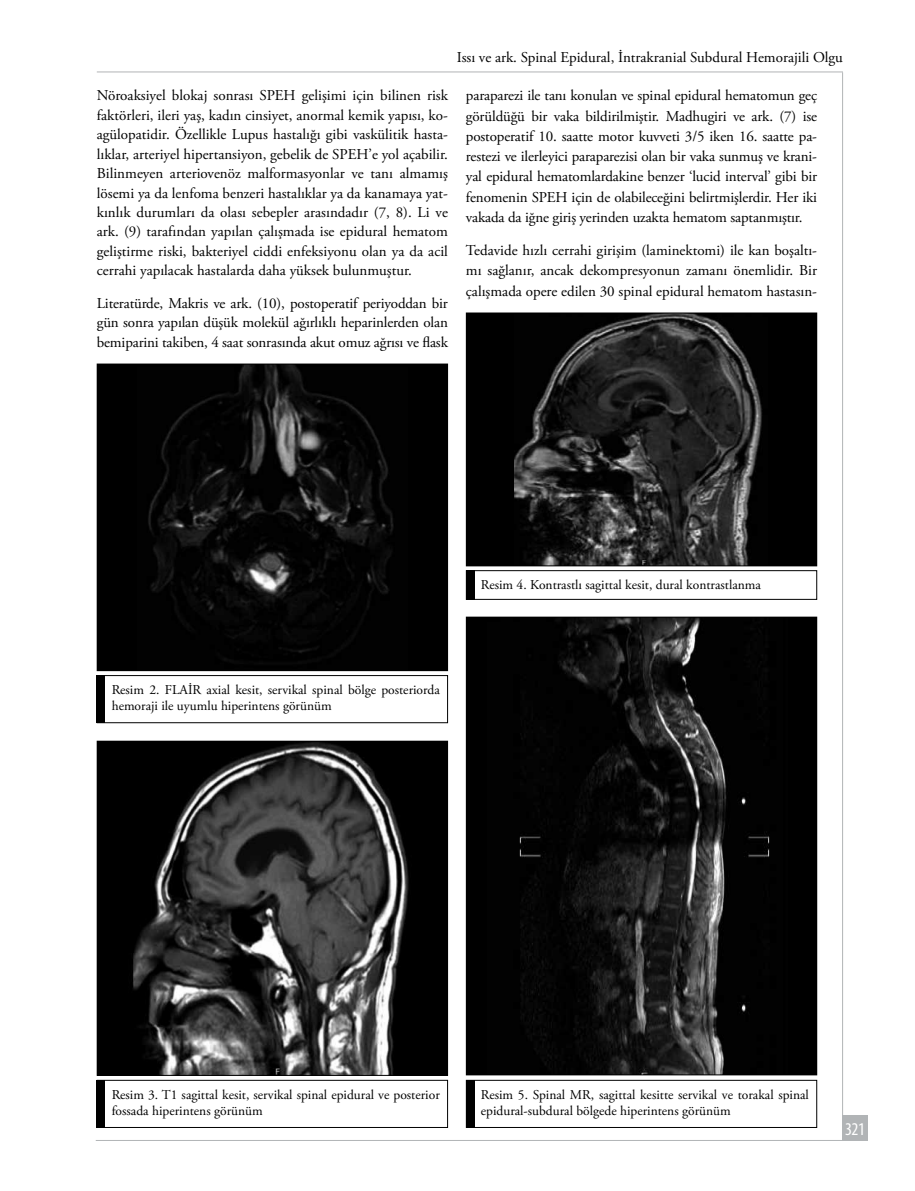
<style>
.page{position:relative;width:915px;height:1191px;background:#fff}
.page>*{position:absolute;margin:0;border:0;box-sizing:border-box;transform-origin:0 0}
.t1{font:condensed 18px "Myriad Pro";color:#fff}
.t2{font:15px/19.5px "Adobe Garamond Pro";color:#000;text-align:justify}
.t3{font:13.5px/16.2px "Adobe Garamond Pro";color:#000}
</style>
<div class="page">
<div style="left:97px;top:741px;width:350px;height:334px;background:#000"></div>
<img style="left:133px;top:743px;width:276px;height:330px">
<div style="left:97px;top:741px;width:351px;height:334px;border:1px solid #000"></div>
<div style="left:97px;top:1080px;width:351px;height:47px;border:1px solid #000"></div>
<div style="left:97px;top:1080px;width:8px;height:47px;background:#000"></div>
<div style="left:466px;top:617px;width:350px;height:457px;background:#000"></div>
<img style="left:519px;top:619px;width:251px;height:454px">
<div style="left:466px;top:617px;width:350px;height:458px;border:1px solid #000"></div>
<div style="left:466px;top:1080px;width:350px;height:47px;border:1px solid #000"></div>
<div style="left:466px;top:1080px;width:8px;height:47px;background:#000"></div>
<div style="left:97px;top:364px;width:350px;height:306px;background:#000"></div>
<img style="left:148px;top:366px;width:246px;height:298px">
<div style="left:97px;top:364px;width:351px;height:307px;border:1px solid #000"></div>
<div style="left:97px;top:675px;width:351px;height:48px;border:1px solid #000"></div>
<div style="left:97px;top:675px;width:8px;height:48px;background:#000"></div>
<div style="left:466px;top:313px;width:350px;height:253px;background:#000"></div>
<img style="left:514px;top:315px;width:248px;height:249px">
<div style="left:466px;top:313px;width:350px;height:253px;border:1px solid #000"></div>
<div style="left:466px;top:570px;width:350px;height:30px;border:1px solid #000"></div>
<div style="left:466px;top:570px;width:8px;height:29px;background:#000"></div>
<hr style="left:97px;top:72px;width:745px;height:1px;background:#b1b4b6">
<hr style="left:96px;top:1140px;width:745px;height:1px;background:#b1b4b6">
<hr style="left:841px;top:72px;width:1px;height:1068px;background:#b1b4b6">
<div style="left:841px;top:1114px;width:26px;height:26px;background:#b1b4b6"></div>
<p class="t2" style="left:456px;top:48px;width:387px">Issı ve ark. Spinal Epidural, İntrakranial Subdural Hemorajili Olgu</p>
<p class="t2" style="left:97px;top:86px;width:352px">Nöroaksiyel blokaj sonrası SPEH gelişimi için bilinen risk faktörleri, ileri yaş, kadın cinsiyet, anormal kemik yapısı, ko&shy;agülopatidir. Özellikle Lupus hastalığı gibi vaskülitik hasta&shy;lıklar, arteriyel hipertansiyon, gebelik de SPEH’e yol açabilir.<br>Bilinmeyen arteriovenöz malformasyonlar ve tanı almamış lösemi ya da lenfoma benzeri hastalıklar ya da kanamaya yat&shy;kınlık durumları da olası sebepler arasındadır (7, 8). Li ve ark. (9) tarafından yapılan çalışmada ise epidural hematom geliştirme riski, bakteriyel ciddi enfeksiyonu olan ya da acil cerrahi yapılacak hastalarda daha yüksek bulunmuştur.</p>
<p class="t2" style="left:97px;top:294px;width:352px">Literatürde, Makris ve ark. (10), postoperatif periyoddan bir gün sonra yapılan düşük molekül ağırlıklı heparinlerden olan bemiparini takiben, 4 saat sonrasında akut omuz ağrısı ve flask</p>
<p class="t2" style="left:466px;top:86px;width:352px;line-height:20.2px">paraparezi ile tanı konulan ve spinal epidural hematomun geç görüldüğü bir vaka bildirilmiştir. Madhugiri ve ark. (7) ise postoperatif 10. saatte motor kuvveti 3/5 iken 16. saatte pa&shy;restezi ve ilerleyici paraparezisi olan bir vaka sunmuş ve krani&shy;yal epidural hematomlardakine benzer ‘lucid interval’ gibi bir fenomenin SPEH için de olabileceğini belirtmişlerdir. Her iki vakada da iğne giriş yerinden uzakta hematom saptanmıştır.</p>
<p class="t2" style="left:466px;top:241px;width:352px;line-height:20.2px">Tedavide hızlı cerrahi girişim (laminektomi) ile kan boşaltı&shy;mı sağlanır, ancak dekompresyonun zamanı önemlidir. Bir çalışmada opere edilen 30 spinal epidural hematom hastasın-</p>
<p class="t3" style="left:112px;top:682px;width:329px">Resim 2. FLAİR axial kesit, servikal spinal bölge posteriorda hemoraji ile uyumlu hiperintens görünüm</p>
<p class="t3" style="left:480px;top:577px;width:281px">Resim 4. Kontrastlı sagittal kesit, dural kontrastlanma</p>
<p class="t3" style="left:112px;top:1086px;width:329px">Resim 3. T1 sagittal kesit, servikal spinal epidural ve posterior fossada hiperintens görünüm</p>
<p class="t3" style="left:480px;top:1086px;width:329px">Resim 5. Spinal MR, sagittal kesitte servikal ve torakal spinal epidural-subdural bölgede hiperintens görünüm</p>
<p class="t1" style="left:844px;top:1117px;width:21px">321</p>
</div>
